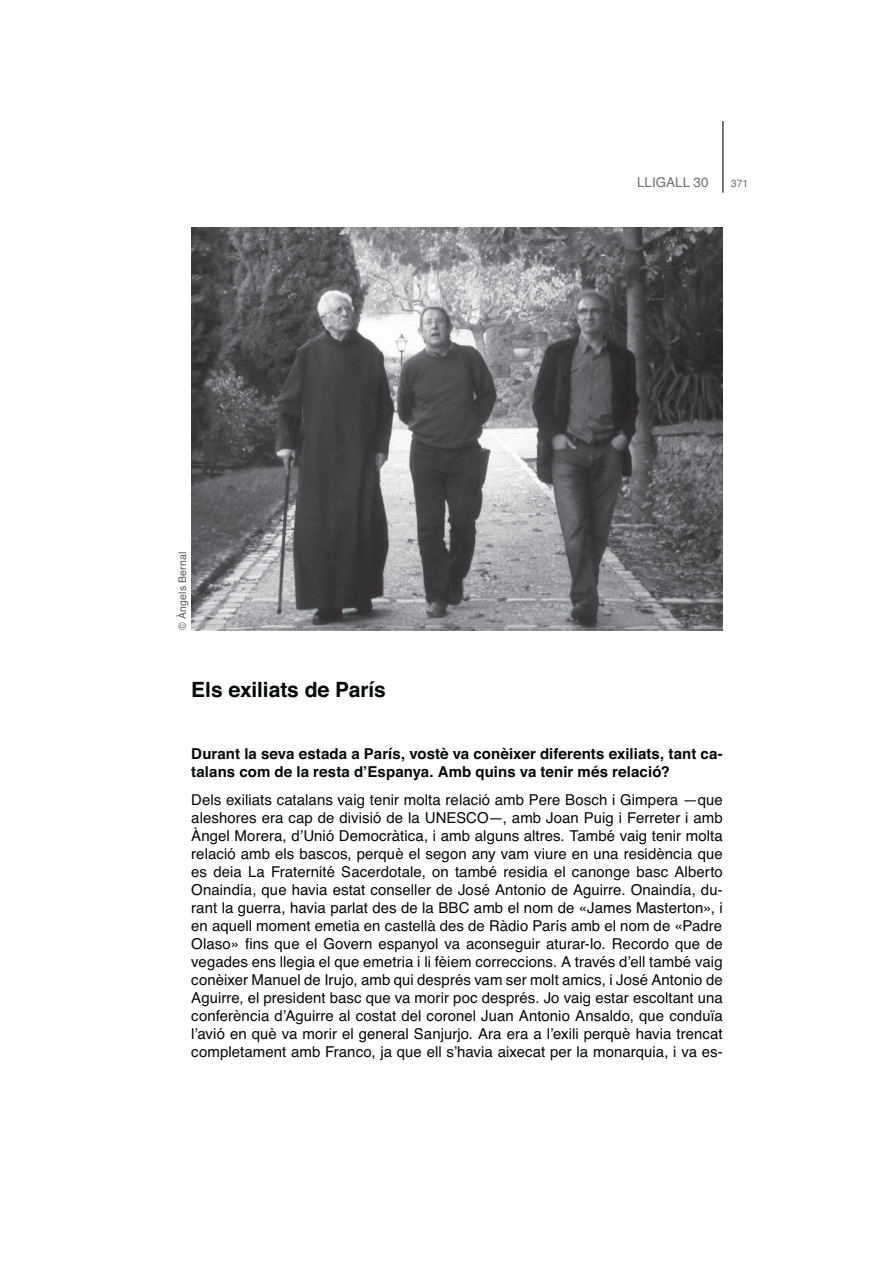
<style>
.page{position:relative;width:893px;height:1263px;background:#fff}
.page>*{position:absolute;margin:0;border:0;box-sizing:border-box;transform-origin:0 0}
.t1{font:700 21px "Helvetica";letter-spacing:-.005em;color:#040809}
.t2{font:15px/18px "Helvetica";color:#040809;text-align:justify}
.t3{font:700 15px/18px "Helvetica";letter-spacing:.005em;color:#040809}
.t4{font:13.5px "Helvetica";color:#707173}
.t5{font:10.5px "Helvetica";letter-spacing:.02em;color:#585759}
.t6{font:10.5px "Helvetica";color:#707173}
</style>
<div class="page">
<hr style="left:722px;top:121px;width:1px;height:72px;background:#4b4b4d">
<img style="left:191px;top:228px;width:531px;height:402px">
<p class="t5" style="left:178px;top:630px;width:79px;rotate:-90deg">© Àngels Bernal</p>
<h1 class="t1" style="left:191px;top:682px;width:196px">Els exiliats de París</h1>
<p class="t4" style="left:637px;top:177px;width:73px">LLIGALL 30</p>
<p class="t6" style="left:731px;top:179px;width:19px">371</p>
<p class="t3" style="left:191px;top:746px;width:533px">Durant la seva estada a París, vostè va conèixer diferents exiliats, tant ca&shy;talans com de la resta d’Espanya. Amb quins va tenir més relació?</p>
<p class="t2" style="left:191px;top:792px;width:533px">Dels exiliats catalans vaig tenir molta relació amb Pere Bosch i Gimpera —que aleshores era cap de divisió de la UNESCO—, amb Joan Puig i Ferreter i amb Àngel Morera, d’Unió Democràtica, i amb alguns altres. També vaig tenir molta relació amb els bascos, perquè el segon any vam viure en una residència que es deia La Fraternité Sacerdotale, on també residia el canonge basc Alberto Onaindía, que havia estat conseller de José Antonio de Aguirre. Onaindía, du&shy;rant la guerra, havia parlat des de la BBC amb el nom de «James Masterton», i en aquell moment emetia en castellà des de Ràdio París amb el nom de «Padre Olaso» fins que el Govern espanyol va aconseguir aturar-lo. Recordo que de vegades ens llegia el que emetria i li fèiem correccions. A través d’ell també vaig conèixer Manuel de Irujo, amb qui després vam ser molt amics, i José Antonio de Aguirre, el president basc que va morir poc després. Jo vaig estar escoltant una conferència d’Aguirre al costat del coronel Juan Antonio Ansaldo, que conduïa l’avió en què va morir el general Sanjurjo. Ara era a l’exili perquè havia trencat completament amb Franco, ja que ell s’havia aixecat per la monarquia, i va es-</p>
</div>
